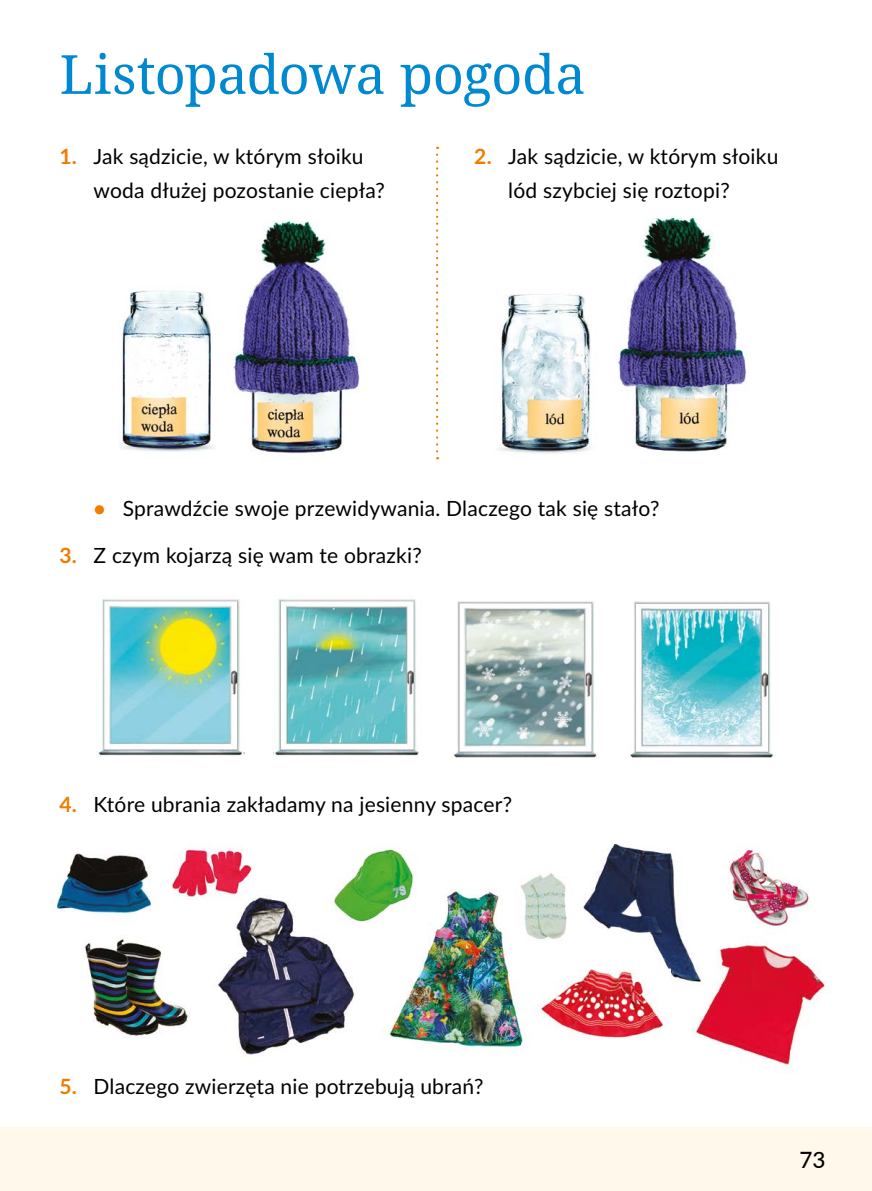
<style>
.page{position:relative;width:872px;height:1191px;background:#fff}
.page>*{position:absolute;margin:0;border:0;box-sizing:border-box;transform-origin:0 0}
.t1{font:54px "Noto Serif";letter-spacing:-.01em;color:#0089d0}
.t2{font:500 22.5px "Lato";color:#000}
.t3{font:21px/34.5px "Lato";letter-spacing:.01em;color:#000}
.s1{font-weight:700;color:#ef7d00}
</style>
<div class="page">
<div style="left:0;top:1127px;width:872px;height:64px;background:#fff8eb"></div>
<img style="left:54px;top:844px;width:774px;height:224px">
<svg style="left:436px;top:155px;width:2px;height:304px"></svg>
<img style="left:98px;top:598px;width:146px;height:158px">
<img style="left:275px;top:599px;width:144px;height:157px">
<img style="left:453px;top:601px;width:144px;height:157px">
<img style="left:630px;top:601px;width:144px;height:157px">
<img style="left:119px;top:290px;width:95px;height:162px">
<img style="left:233px;top:221px;width:127px;height:232px">
<img style="left:499px;top:294px;width:92px;height:160px">
<img style="left:617px;top:219px;width:130px;height:233px">
<h1 class="t1" style="left:60px;top:37px;width:528px">Listopadowa pogoda</h1>
<p class="t3" style="left:94px;top:138px;width:293px;text-indent:-34px"><span class="s1">1.</span> Jak sądzicie, w którym słoiku woda dłużej pozostanie ciepła?</p>
<p class="t3" style="left:508px;top:138px;width:271px;text-indent:-34px"><span class="s1">2.</span> Jak sądzicie, w którym słoiku lód szybciej się roztopi?</p>
<p class="t3" style="left:94px;top:490px;width:567px"><span class="s1">•</span> Sprawdźcie swoje przewidywania. Dlaczego tak się stało?</p>
<p class="t3" style="left:60px;top:537px;width:364px"><span class="s1">3.</span> Z czym kojarzą się wam te obrazki?</p>
<p class="t3" style="left:60px;top:786px;width:454px"><span class="s1">4.</span> Które ubrania zakładamy na jesienny spacer?</p>
<p class="t3" style="left:60px;top:1068px;width:425px"><span class="s1">5.</span> Dlaczego zwierzęta nie potrzebują ubrań?</p>
<p class="t2" style="left:799px;top:1143px;width:28px">73</p>
</div>
